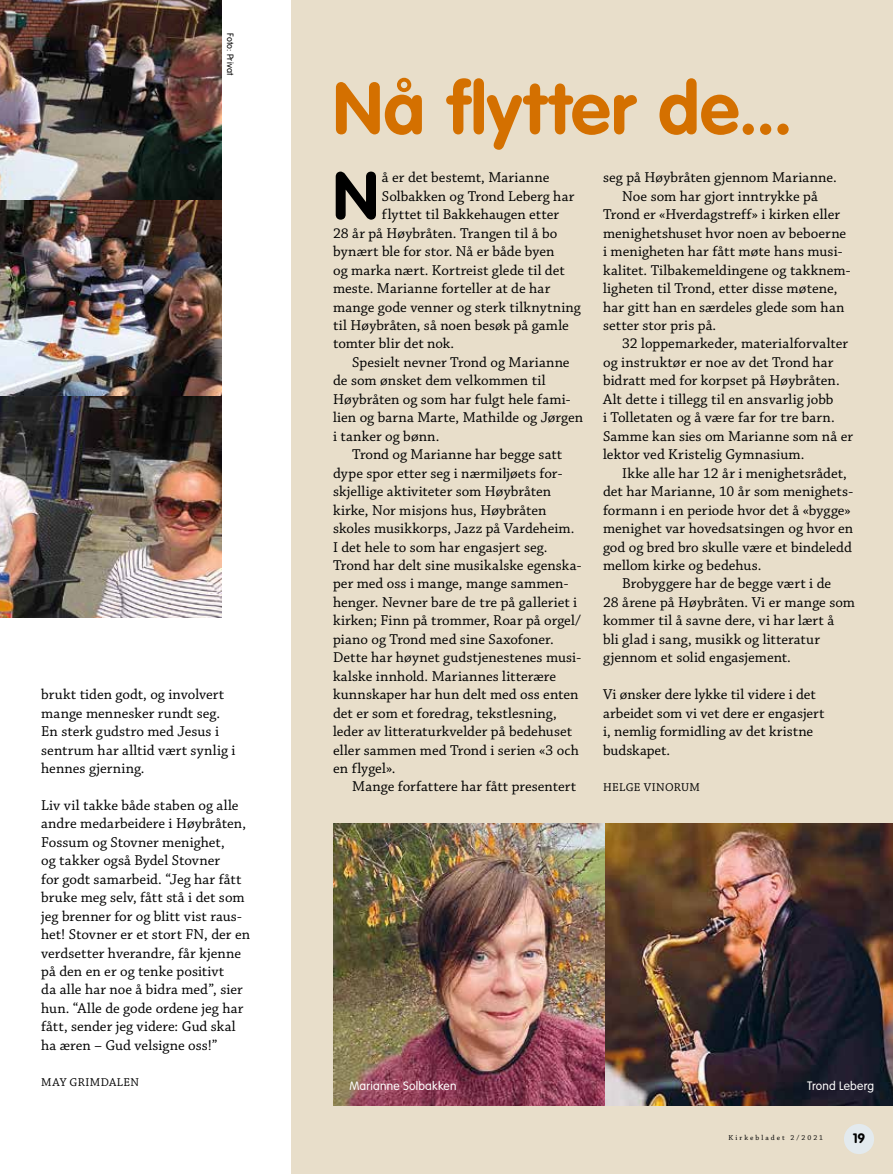
<style>
.page{position:relative;width:893px;height:1174px;background:#fff}
.page>*{position:absolute;margin:0;border:0;box-sizing:border-box;transform-origin:0 0}
.t1{font:700 72.3px "VAG Rounded";letter-spacing:.01em;color:#d47000}
.t2{font:700 66.45px "VAG Rounded";color:#000}
.t3{font:15px/18.5px "Chaparral Pro";letter-spacing:.005em;color:#000}
.t4{font:700 13.5px "VAG Rounded";color:#000}
.t5{font:300 12px "VAG Rounded";letter-spacing:.02em;color:#fff}
.t6{font:12px "Chaparral Pro";letter-spacing:.03em;color:#000}
.t7{font:300 9px "VAG Rounded";letter-spacing:.02em;color:#000}
.t8{font:7.5px "Chaparral Pro";letter-spacing:.27em;color:#000}
</style>
<div class="page">
<div style="left:291px;top:0;width:602px;height:1174px;background:#e8deca"></div>
<img style="left:0;top:0;width:221px;height:200px">
<img style="left:333px;top:823px;width:272px;height:282px">
<img style="left:605px;top:823px;width:288px;height:283px">
<img style="left:0;top:200px;width:221px;height:196px">
<img style="left:0;top:396px;width:221px;height:222px">
<div style="left:844px;top:1123px;width:30px;height:31px;background:#e3eaee;border-radius:50%"></div>
<p class="t7" style="left:235px;top:33px;width:44px;rotate:90deg">Foto: Privat</p>
<p class="t3" style="left:41px;top:686px;width:196px">brukt tiden godt, og involvert mange mennesker rundt seg.<br>En sterk gudstro med Jesus i sentrum har alltid vært synlig i hennes gjerning.</p>
<p class="t3" style="left:41px;top:796px;width:210px">Liv vil takke både staben og alle andre medarbeidere i Høybråten,<br>Fossum og Stovner menighet,<br>og takker også Bydel Stovner<br>for godt samarbeid. “Jeg har fått bruke meg selv, fått stå i det som jeg brenner for og blitt vist raus&shy;het! Stovner er et stort FN, der en verdsetter hverandre, får kjenne på den en er og tenke positivt<br>da alle har noe å bidra med”, sier hun. “Alle de gode ordene jeg har fått, sender jeg videre: Gud skal ha æren – Gud velsigne oss!”</p>
<p class="t6" style="left:41px;top:1076px;width:99px">MAY GRIMDALEN</p>
<h1 class="t1" style="left:333px;top:66px;width:461px">Nå flytter de...</h1>
<h2 class="t2" style="left:333px;top:157px;width:47px">N</h2>
<p class="t3" style="left:382px;top:169px;width:169px">å er det bestemt, Marianne</p>
<p class="t3" style="left:382px;top:187px;width:194px">Solbakken og Trond Leberg har</p>
<p class="t3" style="left:382px;top:206px;width:179px">flyttet til Bakkehaugen etter</p>
<p class="t3" style="left:333px;top:224px;width:226px">28 år på Høybråten. Trangen til å bo</p>
<p class="t3" style="left:333px;top:243px;width:223px">bynært ble for stor. Nå er både byen</p>
<p class="t3" style="left:333px;top:261px;width:233px">og marka nært. Kortreist glede til det</p>
<p class="t3" style="left:333px;top:280px;width:219px">meste. Marianne forteller at de har</p>
<p class="t3" style="left:333px;top:298px;width:249px">mange gode venner og sterk tilknytning</p>
<p class="t3" style="left:333px;top:317px;width:237px">til Høybråten, så noen besøk på gamle</p>
<p class="t3" style="left:333px;top:335px;width:123px">tomter blir det nok.</p>
<p class="t3" style="left:352px;top:353px;width:219px">Spesielt nevner Trond og Marianne</p>
<p class="t3" style="left:333px;top:372px;width:214px">de som ønsket dem velkommen til</p>
<p class="t3" style="left:333px;top:390px;width:239px">Høybråten og som har fulgt hele fami-</p>
<p class="t3" style="left:333px;top:409px;width:252px">lien og barna Marte, Mathilde og Jørgen</p>
<p class="t3" style="left:333px;top:427px;width:108px">i tanker og bønn.</p>
<p class="t3" style="left:352px;top:446px;width:212px">Trond og Marianne har begge satt</p>
<p class="t3" style="left:333px;top:464px;width:231px">dype spor etter seg i nærmiljøets for-</p>
<p class="t3" style="left:333px;top:483px;width:220px">skjellige aktiviteter som Høybråten</p>
<p class="t3" style="left:333px;top:501px;width:215px">kirke, Nor misjons hus, Høybråten</p>
<p class="t3" style="left:333px;top:519px;width:243px">skoles musikkorps, Jazz på Vardeheim.</p>
<p class="t3" style="left:333px;top:538px;width:216px">I det hele to som har engasjert seg.</p>
<p class="t3" style="left:333px;top:556px;width:250px">Trond har delt sine musikalske egenska-</p>
<p class="t3" style="left:333px;top:575px;width:237px">per med oss i mange, mange sammen-</p>
<p class="t3" style="left:333px;top:593px;width:246px">henger. Nevner bare de tre på galleriet i</p>
<p class="t3" style="left:333px;top:612px;width:250px">kirken; Finn på trommer, Roar på orgel/</p>
<p class="t3" style="left:333px;top:630px;width:222px">piano og Trond med sine Saxofoner.</p>
<p class="t3" style="left:333px;top:649px;width:249px">Dette har høynet gudstjenestenes musi-</p>
<p class="t3" style="left:333px;top:667px;width:224px">kalske innhold. Mariannes litterære</p>
<p class="t3" style="left:333px;top:686px;width:247px">kunnskaper har hun delt med oss enten</p>
<p class="t3" style="left:333px;top:704px;width:225px">det er som et foredrag, tekstlesning,</p>
<p class="t3" style="left:333px;top:722px;width:241px">leder av litteraturkvelder på bedehuset</p>
<p class="t3" style="left:333px;top:741px;width:247px">eller sammen med Trond i serien «3 och</p>
<p class="t3" style="left:333px;top:759px;width:64px">en flygel».</p>
<p class="t3" style="left:352px;top:778px;width:225px">Mange forfattere har fått presentert</p>
<p class="t3" style="left:603px;top:169px;width:235px">seg på Høybråten gjennom Marianne.</p>
<p class="t3" style="left:622px;top:187px;width:197px">Noe som har gjort inntrykke på</p>
<p class="t3" style="left:603px;top:206px;width:238px">Trond er «Hverdagstreff» i kirken eller</p>
<p class="t3" style="left:603px;top:224px;width:245px">menighetshuset hvor noen av beboerne</p>
<p class="t3" style="left:603px;top:243px;width:241px">i menigheten har fått møte hans musi-</p>
<p class="t3" style="left:603px;top:261px;width:249px">kalitet. Tilbakemeldingene og takknem-</p>
<p class="t3" style="left:603px;top:280px;width:236px">ligheten til Trond, etter disse møtene,</p>
<p class="t3" style="left:603px;top:298px;width:243px">har gitt han en særdeles glede som han</p>
<p class="t3" style="left:603px;top:317px;width:115px">setter stor pris på.</p>
<p class="t3" style="left:622px;top:335px;width:227px">32 loppemarkeder, materialforvalter</p>
<p class="t3" style="left:603px;top:353px;width:232px">og instruktør er noe av det Trond har</p>
<p class="t3" style="left:603px;top:372px;width:238px">bidratt med for korpset på Høybråten.</p>
<p class="t3" style="left:603px;top:390px;width:232px">Alt dette i tillegg til en ansvarlig jobb</p>
<p class="t3" style="left:603px;top:409px;width:233px">i Tolletaten og å være far for tre barn.</p>
<p class="t3" style="left:603px;top:427px;width:252px">Samme kan sies om Marianne som nå er</p>
<p class="t3" style="left:603px;top:446px;width:203px">lektor ved Kristelig Gymnasium.</p>
<p class="t3" style="left:622px;top:464px;width:226px">Ikke alle har 12 år i menighetsrådet,</p>
<p class="t3" style="left:603px;top:483px;width:251px">det har Marianne, 10 år som menighets-</p>
<p class="t3" style="left:603px;top:501px;width:249px">formann i en periode hvor det å «bygge»</p>
<p class="t3" style="left:603px;top:519px;width:252px">menighet var hovedsatsingen og hvor en</p>
<p class="t3" style="left:603px;top:538px;width:250px">god og bred bro skulle være et bindeledd</p>
<p class="t3" style="left:603px;top:556px;width:160px">mellom kirke og bedehus.</p>
<p class="t3" style="left:622px;top:575px;width:210px">Brobyggere har de begge vært i de</p>
<p class="t3" style="left:603px;top:593px;width:253px">28 årene på Høybråten. Vi er mange som</p>
<p class="t3" style="left:603px;top:612px;width:233px">kommer til å savne dere, vi har lært å</p>
<p class="t3" style="left:603px;top:630px;width:218px">bli glad i sang, musikk og litteratur</p>
<p class="t3" style="left:603px;top:649px;width:189px">gjennom et solid engasjement.</p>
<p class="t3" style="left:603px;top:686px;width:223px">Vi ønsker dere lykke til videre i det arbeidet som vi vet dere er engasjert i, nemlig formidling av det kristne budskapet.</p>
<p class="t6" style="left:603px;top:781px;width:98px">HELGE VINORUM</p>
<p class="t5" style="left:349px;top:1078px;width:109px">Marianne Solbakken</p>
<p class="t5" style="left:807px;top:1078px;width:69px">Trond Leberg</p>
<p class="t8" style="left:728px;top:1133px;width:96px">Kirkebladet 2/2021</p>
<p class="t4" style="left:853px;top:1130px;width:14px">19</p>
</div>
